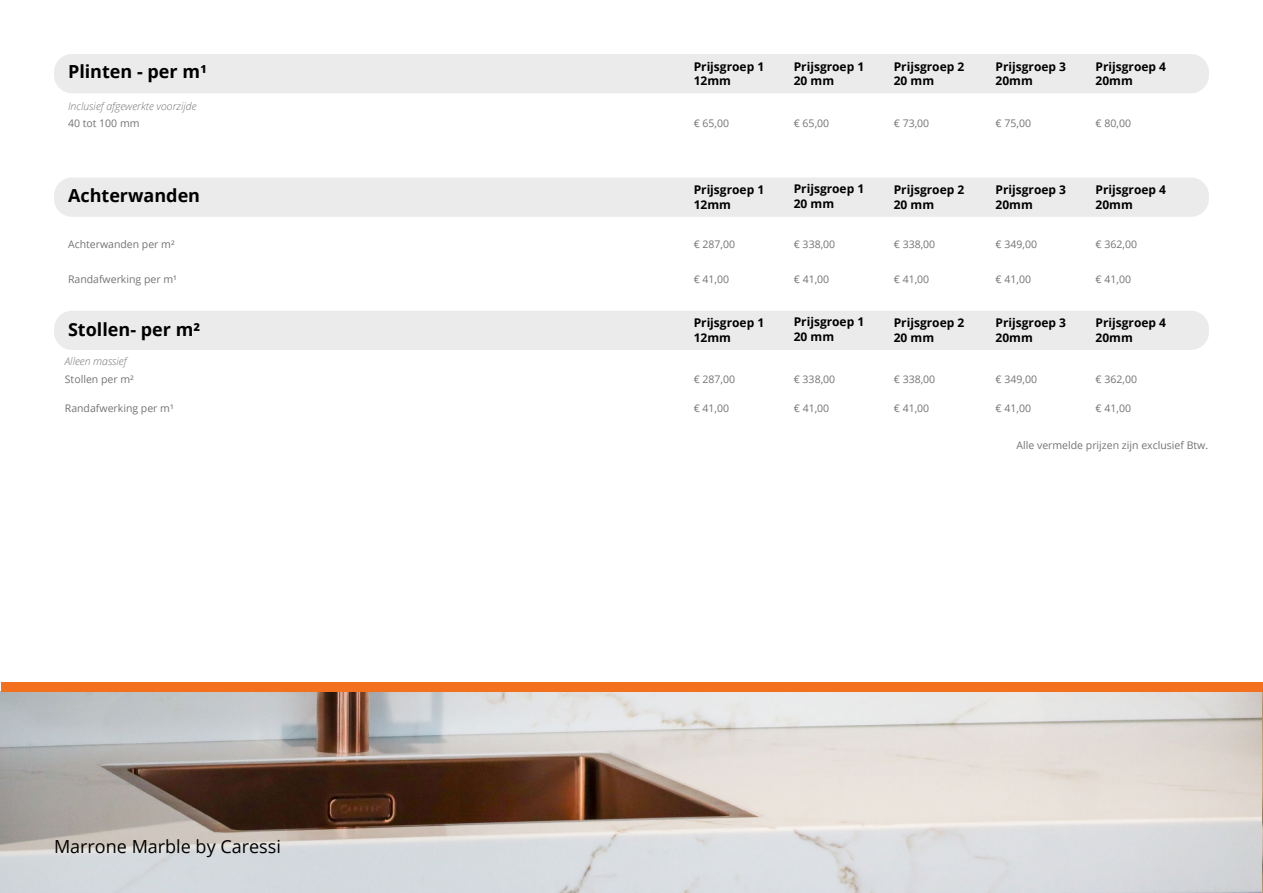
<style>
.page{position:relative;width:1263px;height:893px;background:#fff}
.page>*{position:absolute;margin:0;border:0;box-sizing:border-box;transform-origin:0 0}
.t1{font:700 18px "Open Sans";color:#000}
.t2{font:18px "Open Sans";color:#000}
.t3{font:700 12px/14.4px "Open Sans";color:#000}
.t4{font:10.5px "Open Sans";color:#757474}
.t5{font:italic 300 10.5px "Open Sans";color:#757474}
</style>
<div class="page">
<div style="left:54px;top:54px;width:1155px;height:39px;background:#ecebeb;border-radius:18px"></div>
<div style="left:54px;top:178px;width:1155px;height:39px;background:#ecebeb;border-radius:18px"></div>
<div style="left:54px;top:311px;width:1155px;height:39px;background:#ecebeb;border-radius:18px"></div>
<img style="left:0;top:692px;width:1262px;height:201px">
<div style="left:2px;top:682px;width:1261px;height:10px;background:#f3701e"></div>
<img style="left:1262px;top:692px;width:1px;height:201px">
<p class="t3" style="left:694px;top:59px;width:72px">Prijsgroep 1<br>12mm</p>
<p class="t3" style="left:794px;top:59px;width:72px">Prijsgroep 1<br>20 mm</p>
<p class="t3" style="left:894px;top:59px;width:72px">Prijsgroep 2<br>20 mm</p>
<p class="t3" style="left:995px;top:59px;width:72px">Prijsgroep 3<br>20mm</p>
<p class="t3" style="left:1095px;top:59px;width:72px">Prijsgroep 4<br>20mm</p>
<p class="t4" style="left:794px;top:116px;width:37px">€ 65,00</p>
<p class="t4" style="left:894px;top:116px;width:37px">€ 73,00</p>
<p class="t4" style="left:995px;top:116px;width:37px">€ 75,00</p>
<p class="t4" style="left:1095px;top:116px;width:37px">€ 80,00</p>
<h1 class="t1" style="left:68px;top:59px;width:140px">Plinten - per m¹</h1>
<p class="t5" style="left:68px;top:99px;width:130px">Inclusief afgewerkte voorzijde</p>
<p class="t4" style="left:68px;top:116px;width:73px">40 tot 100 mm</p>
<p class="t4" style="left:694px;top:116px;width:37px">€ 65,00</p>
<h1 class="t1" style="left:68px;top:183px;width:134px">Achterwanden</h1>
<p class="t3" style="left:694px;top:182px;width:72px">Prijsgroep 1<br>12mm</p>
<p class="t3" style="left:794px;top:181px;width:72px">Prijsgroep 1<br>20 mm</p>
<p class="t3" style="left:894px;top:182px;width:72px">Prijsgroep 2<br>20 mm</p>
<p class="t3" style="left:995px;top:182px;width:72px">Prijsgroep 3<br>20mm</p>
<p class="t3" style="left:1095px;top:182px;width:72px">Prijsgroep 4<br>20mm</p>
<p class="t4" style="left:68px;top:237px;width:108px">Achterwanden per m²</p>
<p class="t4" style="left:68px;top:272px;width:110px">Randafwerking per m¹</p>
<p class="t4" style="left:694px;top:237px;width:43px">€ 287,00</p>
<p class="t4" style="left:794px;top:237px;width:43px">€ 338,00</p>
<p class="t4" style="left:894px;top:237px;width:43px">€ 338,00</p>
<p class="t4" style="left:995px;top:237px;width:43px">€ 349,00</p>
<p class="t4" style="left:1095px;top:237px;width:43px">€ 362,00</p>
<p class="t4" style="left:694px;top:272px;width:37px">€ 41,00</p>
<p class="t4" style="left:794px;top:272px;width:37px">€ 41,00</p>
<p class="t4" style="left:894px;top:272px;width:37px">€ 41,00</p>
<p class="t4" style="left:995px;top:272px;width:37px">€ 41,00</p>
<p class="t4" style="left:1095px;top:272px;width:37px">€ 41,00</p>
<p class="t3" style="left:694px;top:316px;width:72px">Prijsgroep 1<br>12mm</p>
<p class="t3" style="left:794px;top:315px;width:72px">Prijsgroep 1<br>20 mm</p>
<p class="t3" style="left:894px;top:316px;width:72px">Prijsgroep 2<br>20 mm</p>
<p class="t3" style="left:995px;top:316px;width:72px">Prijsgroep 3<br>20mm</p>
<p class="t3" style="left:1095px;top:316px;width:72px">Prijsgroep 4<br>20mm</p>
<h1 class="t1" style="left:68px;top:316px;width:134px">Stollen- per m²</h1>
<p class="t5" style="left:65px;top:354px;width:63px">Alleen massief</p>
<p class="t4" style="left:65px;top:372px;width:70px">Stollen per m²</p>
<p class="t4" style="left:65px;top:401px;width:110px">Randafwerking per m¹</p>
<h1 class="t2" style="left:54px;top:834px;width:228px">Marrone Marble by Caressi</h1>
<p class="t4" style="left:694px;top:372px;width:43px">€ 287,00</p>
<p class="t4" style="left:794px;top:372px;width:43px">€ 338,00</p>
<p class="t4" style="left:894px;top:372px;width:43px">€ 338,00</p>
<p class="t4" style="left:995px;top:372px;width:43px">€ 349,00</p>
<p class="t4" style="left:1095px;top:372px;width:43px">€ 362,00</p>
<p class="t4" style="left:694px;top:401px;width:37px">€ 41,00</p>
<p class="t4" style="left:794px;top:401px;width:37px">€ 41,00</p>
<p class="t4" style="left:894px;top:401px;width:37px">€ 41,00</p>
<p class="t4" style="left:995px;top:401px;width:37px">€ 41,00</p>
<p class="t4" style="left:1095px;top:401px;width:37px">€ 41,00</p>
<p class="t4" style="left:1016px;top:438px;width:193px">Alle vermelde prijzen zijn exclusief Btw.</p>
</div>
